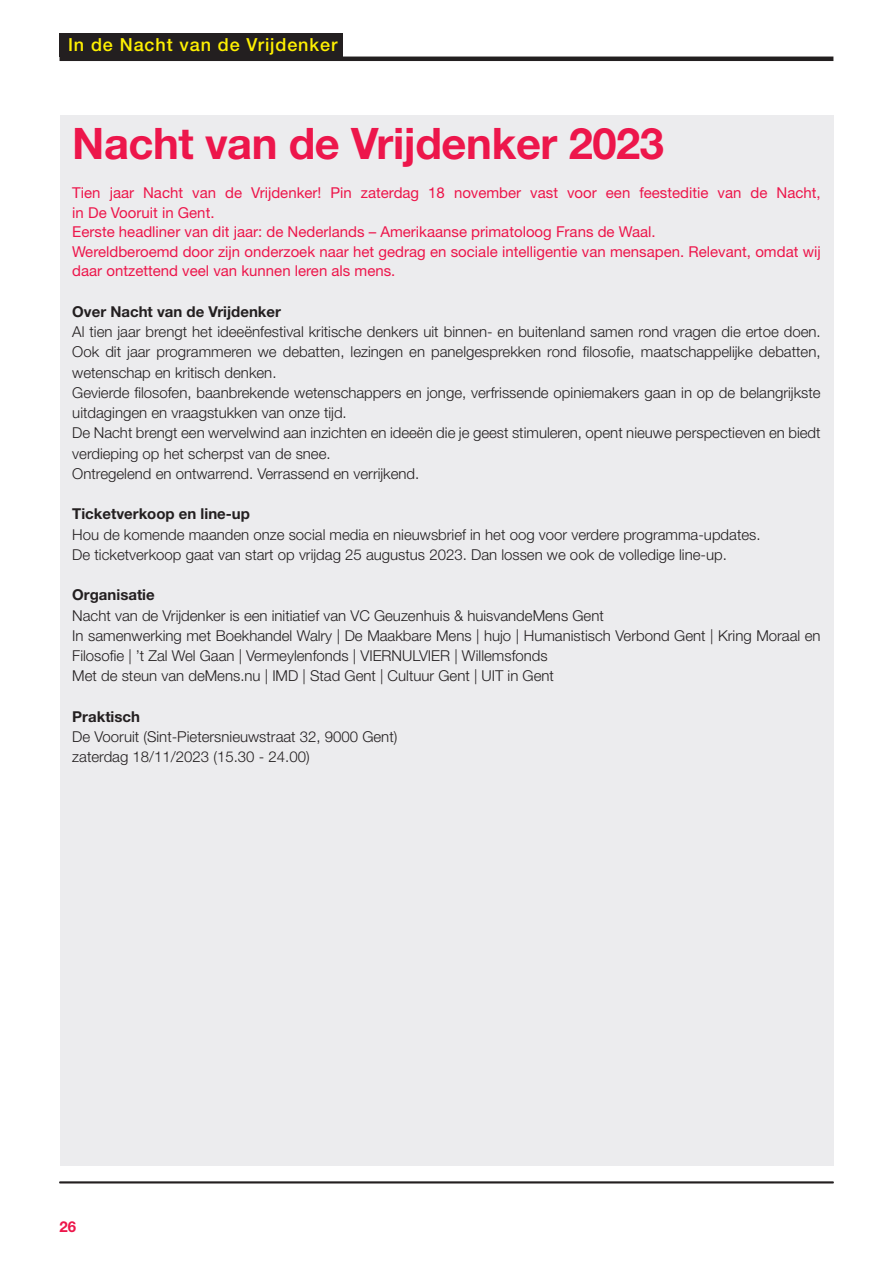
<style>
.page{position:relative;width:893px;height:1263px;background:#fff}
.page>*{position:absolute;margin:0;border:0;box-sizing:border-box;transform-origin:0 0}
.Titel_24pt_Helv_Bold{font:700 43.5px "Helvetica Neue LT Std";letter-spacing:-.01em;color:#ed164b}
.t1{font:500 18px "Helvetica Neue LT Std";letter-spacing:.05em;color:#fff101}
.t2{font:300 15px/20.2px "Helvetica Neue LT Std";color:#231f20}
.t3{font:15px/19.5px "Helvetica Neue LT Std";color:#ed164b}
.t4{font:700 15px "Helvetica Neue LT Std";color:#231f20}
.t5{font:700 15px "Helvetica Neue LT Std";color:#ed164b}
</style>
<div class="page">
<hr style="left:60px;top:1182px;width:773px;height:1px;background:#231f20">
<div style="left:60px;top:33px;width:283px;height:24px;background:#231f20"></div>
<hr style="left:60px;top:57px;width:773px;height:4px;background:#231f20">
<div style="left:60px;top:115px;width:773px;height:1050px;background:#ececee"></div>
<p class="t1" style="left:68px;top:34px;width:271px">In de Nacht van de Vrijdenker</p>
<p class="Titel_24pt_Helv_Bold" style="left:72px;top:116px;width:593px">Nacht van de Vrijdenker 2023</p>
<p class="t3" style="left:72px;top:183px;width:750px">Tien jaar Nacht van de Vrijdenker! Pin zaterdag 18 november vast voor een feesteditie van de Nacht, in De Vooruit in Gent.</p>
<p class="t3" style="left:72px;top:222px;width:585px">Eerste headliner van dit jaar: de Nederlands – Amerikaanse primatoloog Frans de Waal.</p>
<p class="t3" style="left:72px;top:242px;width:750px">Wereldberoemd door zijn onderzoek naar het gedrag en sociale intelligentie van mensapen. Relevant, omdat wij daar ontzettend veel van kunnen leren als mens.</p>
<p class="t4" style="left:72px;top:302px;width:210px">Over Nacht van de Vrijdenker</p>
<p class="t2" style="left:72px;top:321px;width:750px;text-align:justify">Al tien jaar brengt het ideeënfestival kritische denkers uit binnen- en buitenland samen rond vragen die ertoe doen.<br>Ook dit jaar programmeren we debatten, lezingen en panelgesprekken rond filosofie, maatschappelijke debatten, wetenschap en kritisch denken.</p>
<p class="t2" style="left:72px;top:382px;width:750px">Gevierde filosofen, baanbrekende wetenschappers en jonge, verfrissende opiniemakers gaan in op de belangrijkste uitdagingen en vraagstukken van onze tijd.</p>
<p class="t2" style="left:72px;top:423px;width:750px">De Nacht brengt een wervelwind aan inzichten en ideeën die je geest stimuleren, opent nieuwe perspectieven en biedt verdieping op het scherpst van de snee.</p>
<p class="t2" style="left:72px;top:463px;width:349px">Ontregelend en ontwarrend. Verrassend en verrijkend.</p>
<p class="t4" style="left:72px;top:505px;width:179px">Ticketverkoop en line-up</p>
<p class="t2" style="left:72px;top:524px;width:690px">Hou de komende maanden onze social media en nieuwsbrief in het oog voor verdere programma-updates.</p>
<p class="t2" style="left:72px;top:544px;width:656px">De ticketverkoop gaat van start op vrijdag 25 augustus 2023. Dan lossen we ook de volledige line-up.</p>
<p class="t4" style="left:72px;top:586px;width:84px">Organisatie</p>
<p class="t2" style="left:72px;top:605px;width:533px">Nacht van de Vrijdenker is een initiatief van VC Geuzenhuis &amp; huisvandeMens Gent</p>
<p class="t2" style="left:72px;top:625px;width:750px">In samenwerking met Boekhandel Walry | De Maakbare Mens | hujo | Humanistisch Verbond Gent | Kring Moraal en<br>Filosofie | ’t Zal Wel Gaan | Vermeylenfonds | VIERNULVIER | Willemsfonds</p>
<p class="t2" style="left:72px;top:666px;width:483px">Met de steun van deMens.nu | IMD | Stad Gent | Cultuur Gent | UIT in Gent</p>
<p class="t4" style="left:72px;top:707px;width:69px">Praktisch</p>
<p class="t2" style="left:72px;top:726px;width:327px">De Vooruit (Sint-Pietersnieuwstraat 32, 9000 Gent)</p>
<p class="t2" style="left:72px;top:747px;width:239px">zaterdag 18/11/2023 (15.30 - 24.00)</p>
<p class="t5" style="left:60px;top:1217px;width:18px">26</p>
</div>
